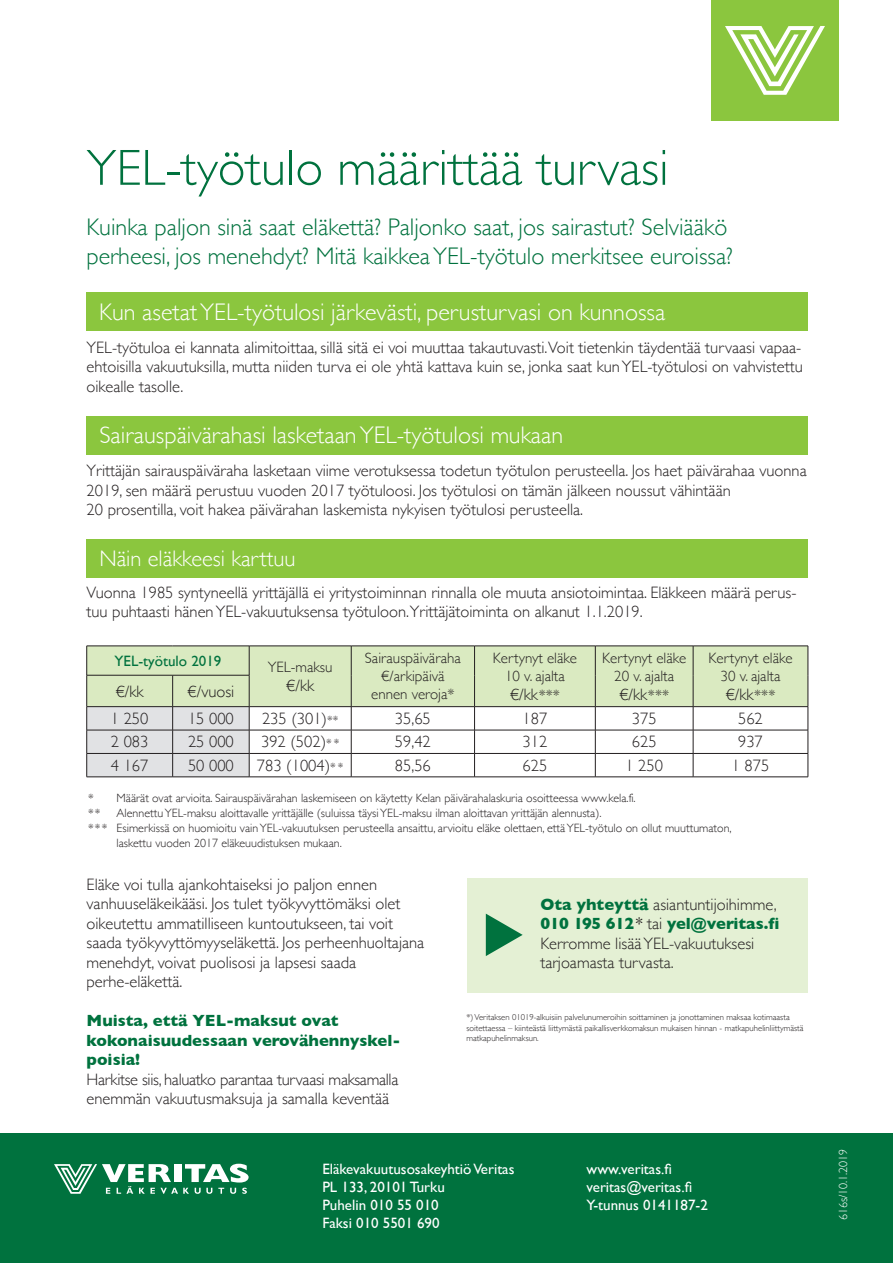
<style>
.page{position:relative;width:893px;height:1263px;background:#fff}
.page>*{position:absolute;margin:0;border:0;box-sizing:border-box;transform-origin:0 0}
.t1{font:300 51px "Gill Sans";color:#00723e}
.t2{font:300 24px/28.8px "Gill Sans";color:#00723e}
.t3{font:300 24px "Gill Sans";color:#fff}
.t4{font:300 22.5px "Gill Sans";color:#fff}
.t5{font:300 16.5px/19.5px "Gill Sans";color:#231f20}
.t6{font:300 16.5px/19.5px "Gill Sans";letter-spacing:-.02em;color:#231f20}
.t7{font:700 16.5px/19.5px "Gill Sans";color:#00723e}
.t8{font:15px/18px "Gill Sans";color:#fff}
.t9{font:300 15px/18px "Gill Sans";color:#231f20;text-align:center}
.t10{font:15px "Gill Sans";color:#00723e}
.t11{font:300 12px/15px "Gill Sans";color:#231f20}
.t12{font:300 12px "Gill Sans";color:#fff}
.t13{font:300 8.7px/10.5px "Gill Sans";color:#231f20}
.s1{font-size:15px}
.s2{font-size:12px}
.s3{font-weight:700;color:#00723e}
.s4{font-weight:400}
</style>
<div class="page">
<div style="left:711px;top:0;width:128px;height:121px;background:#8bc63e"></div>
<svg style="left:725px;top:26px;width:100px;height:69px"></svg>
<div style="left:0;top:1133px;width:893px;height:130px;background:#00723e"></div>
<svg style="left:54px;top:1164px;width:195px;height:30px"></svg>
<div style="left:87px;top:292px;width:721px;height:39px;background:#8bc63e"></div>
<div style="left:87px;top:416px;width:721px;height:38px;background:#8bc63e"></div>
<div style="left:87px;top:540px;width:721px;height:38px;background:#8bc63e"></div>
<div style="left:468px;top:878px;width:340px;height:115px;background:#e4f0d4"></div>
<svg style="left:486px;top:913px;width:37px;height:43px"></svg>
<svg style="left:86px;top:646px;width:723px;height:131px"></svg>
<hr style="left:87px;top:777px;width:86px;height:1px;background:#231f20">
<hr style="left:173px;top:777px;width:76px;height:1px;background:#231f20">
<hr style="left:249px;top:777px;width:102px;height:1px;background:#231f20">
<hr style="left:351px;top:777px;width:124px;height:1px;background:#231f20">
<hr style="left:475px;top:777px;width:120px;height:1px;background:#231f20">
<hr style="left:595px;top:777px;width:98px;height:1px;background:#231f20">
<hr style="left:693px;top:777px;width:115px;height:1px;background:#231f20">
<h1 class="t1" style="left:87px;top:128px;width:584px">YEL-työtulo määrittää turvasi</h1>
<h2 class="t2" style="left:87px;top:212px;width:648px">Kuinka paljon sinä saat eläkettä? Paljonko saat, jos sairastut? Selviääkö perheesi, jos menehdyt? Mitä kaikkea YEL-työtulo merkitsee euroissa?</h2>
<h2 class="t3" style="left:99px;top:293px;width:567px">Kun asetat YEL-työtulosi järkevästi, perusturvasi on kunnossa</h2>
<p class="t5" style="left:87px;top:337px;width:718px;text-align:justify">YEL-työtuloa ei kannata alimitoittaa, sillä sitä ei voi muuttaa takautuvasti.Voit tietenkin täydentää turvaasi vapaa&shy;ehtoisilla vakuutuksilla, mutta niiden turva ei ole yhtä kattava kuin se, jonka saat kun YEL-työtulosi on vahvistettu oikealle tasolle.</p>
<h2 class="t3" style="left:99px;top:417px;width:465px">Sairauspäivärahasi lasketaan YEL-työtulosi mukaan</h2>
<p class="t5" style="left:87px;top:460px;width:722px">Yrittäjän sairauspäiväraha lasketaan viime verotuksessa todetun työtulon perusteella. Jos haet päivärahaa vuonna<br>2019, sen määrä perustuu vuoden 2017 työtuloosi. Jos työtulosi on tämän jälkeen noussut vähintään<br>20 prosentilla, voit hakea päivärahan laskemista nykyisen työtulosi perusteella.</p>
<h3 class="t4" style="left:99px;top:541px;width:198px">Näin eläkkeesi karttuu</h3>
<p class="t5" style="left:87px;top:582px;width:711px">Vuonna 1985 syntyneellä yrittäjällä ei yritystoiminnan rinnalla ole muuta ansiotoimintaa. Eläkkeen määrä perus&shy;tuu puhtaasti hänen YEL-vakuutuksensa työtuloon.Yrittäjätoiminta on alkanut 1.1.2019.</p>
<p class="t9" style="left:365px;top:649px;width:97px">Sairauspäiväraha €/arkipäivä ennen veroja*</p>
<p class="t9" style="left:493px;top:648px;width:86px">Kertynyt eläke<br>10 v. ajalta</p>
<p class="t9" style="left:602px;top:648px;width:86px">Kertynyt eläke<br>20 v. ajalta</p>
<p class="t5" style="left:619px;top:684px;width:51px">€/kk<span class="s1">***</span></p>
<p class="t9" style="left:708px;top:648px;width:86px">Kertynyt eläke<br>30 v. ajalta</p>
<p class="t10" style="left:115px;top:652px;width:108px">YEL-työtulo 2019</p>
<p class="t9" style="left:268px;top:657px;width:66px">YEL-maksu</p>
<p class="t5" style="left:286px;top:675px;width:29px">€/kk</p>
<p class="t5" style="left:116px;top:681px;width:29px">€/kk</p>
<p class="t5" style="left:187px;top:681px;width:48px">€/vuosi</p>
<p class="t5" style="left:726px;top:684px;width:51px">€/kk<span class="s1">***</span></p>
<p class="t5" style="left:111px;top:708px;width:39px">1 250</p>
<p class="t5" style="left:188px;top:708px;width:47px">15 000</p>
<p class="t5" style="left:262px;top:708px;width:78px">235 (301)<span class="s2">**</span></p>
<p class="t5" style="left:395px;top:708px;width:37px">35,65</p>
<p class="t5" style="left:523px;top:708px;width:26px">187</p>
<p class="t5" style="left:632px;top:708px;width:26px">375</p>
<p class="t5" style="left:738px;top:708px;width:26px">562</p>
<p class="t5" style="left:111px;top:731px;width:39px">2 083</p>
<p class="t5" style="left:188px;top:731px;width:47px">25 000</p>
<p class="t5" style="left:261px;top:731px;width:80px">392 (502)<span class="s2">* *</span></p>
<p class="t5" style="left:395px;top:731px;width:37px">59,42</p>
<p class="t5" style="left:523px;top:731px;width:26px">312</p>
<p class="t5" style="left:632px;top:731px;width:26px">625</p>
<p class="t5" style="left:738px;top:731px;width:26px">937</p>
<p class="t5" style="left:111px;top:755px;width:39px">4 167</p>
<p class="t5" style="left:188px;top:755px;width:47px">50 000</p>
<p class="t5" style="left:257px;top:755px;width:88px">783 (1004)<span class="s2">* *</span></p>
<p class="t5" style="left:395px;top:755px;width:37px">85,56</p>
<p class="t5" style="left:523px;top:755px;width:26px">625</p>
<p class="t5" style="left:625px;top:755px;width:39px">1 250</p>
<p class="t5" style="left:732px;top:755px;width:39px">1 875</p>
<p class="t11" style="left:88px;top:790px;width:549px">* Määrät ovat arvioita. Sairauspäivärahan laskemiseen on käytetty Kelan päivärahalaskuria osoitteessa www.kela.fi. * *</p>
<p class="t5" style="left:510px;top:684px;width:51px">€/kk<span class="s1">***</span></p>
<p class="t11" style="left:117px;top:805px;width:486px">Alennettu YEL-maksu aloittavalle yrittäjälle (suluissa täysi YEL-maksu ilman aloittavan yrittäjän alennusta).</p>
<p class="t11" style="left:88px;top:820px;width:645px">* * * Esimerkissä on huomioitu vain YEL-vakuutuksen perusteella ansaittu, arvioitu eläke olettaen, että YEL-työtulo on ollut muuttumaton,</p>
<p class="t11" style="left:117px;top:835px;width:227px">laskettu vuoden 2017 eläkeuudistuksen mukaan.</p>
<p class="t5" style="left:87px;top:874px;width:339px">Eläke voi tulla ajankohtaiseksi jo paljon ennen vanhuuseläkeikääsi. Jos tulet työkyvyttömäksi olet oikeutettu ammatilliseen kuntoutukseen, tai voit saada työkyvyttömyyseläkettä. Jos perheenhuoltajana menehdyt, voivat puolisosi ja lapsesi saada perhe-eläkettä.</p>
<p class="t7" style="left:87px;top:1011px;width:315px">Muista, että YEL-maksut ovat kokonaisuudessaan verovähennyskel&shy;poisia!</p>
<p class="t6" style="left:87px;top:1069px;width:313px">Harkitse siis, haluatko parantaa turvaasi maksamalla enemmän vakuutusmaksuja ja samalla keventää</p>
<p class="t5" style="left:540px;top:894px;width:241px"><span class="s3">Ota yhteyttä</span> asiantuntijoihimme,<br><span class="s3">010 195 612</span><span class="s4">*</span> tai <span class="s3">yel@veritas.fi<br></span>Kerromme lisää YEL-vakuutuksesi tarjoamasta turvasta.</p>
<p class="t13" style="left:466px;top:1011px;width:339px">*) Veritaksen 01019-alkuisiin palvelunumeroihin soittaminen ja jonottaminen maksaa kotimaasta soitettaessa – kiinteästä liittymästä paikallisverkkomaksun mukaisen hinnan - matkapuhelinliittymästä matkapuhelinmaksun.</p>
<p class="t8" style="left:322px;top:1160px;width:194px">Eläkevakuutusosakeyhtiö Veritas<br>PL 133, 20101 Turku<br>Puhelin 010 55 010<br>Faksi 010 5501 690</p>
<p class="t8" style="left:586px;top:1160px;width:123px">www.veritas.fi veritas@veritas.fi<br>Y-tunnus 0141187-2</p>
<p class="t12" style="left:834px;top:1220px;width:73px;rotate:-90deg">616s/10.1.2019</p>
</div>
